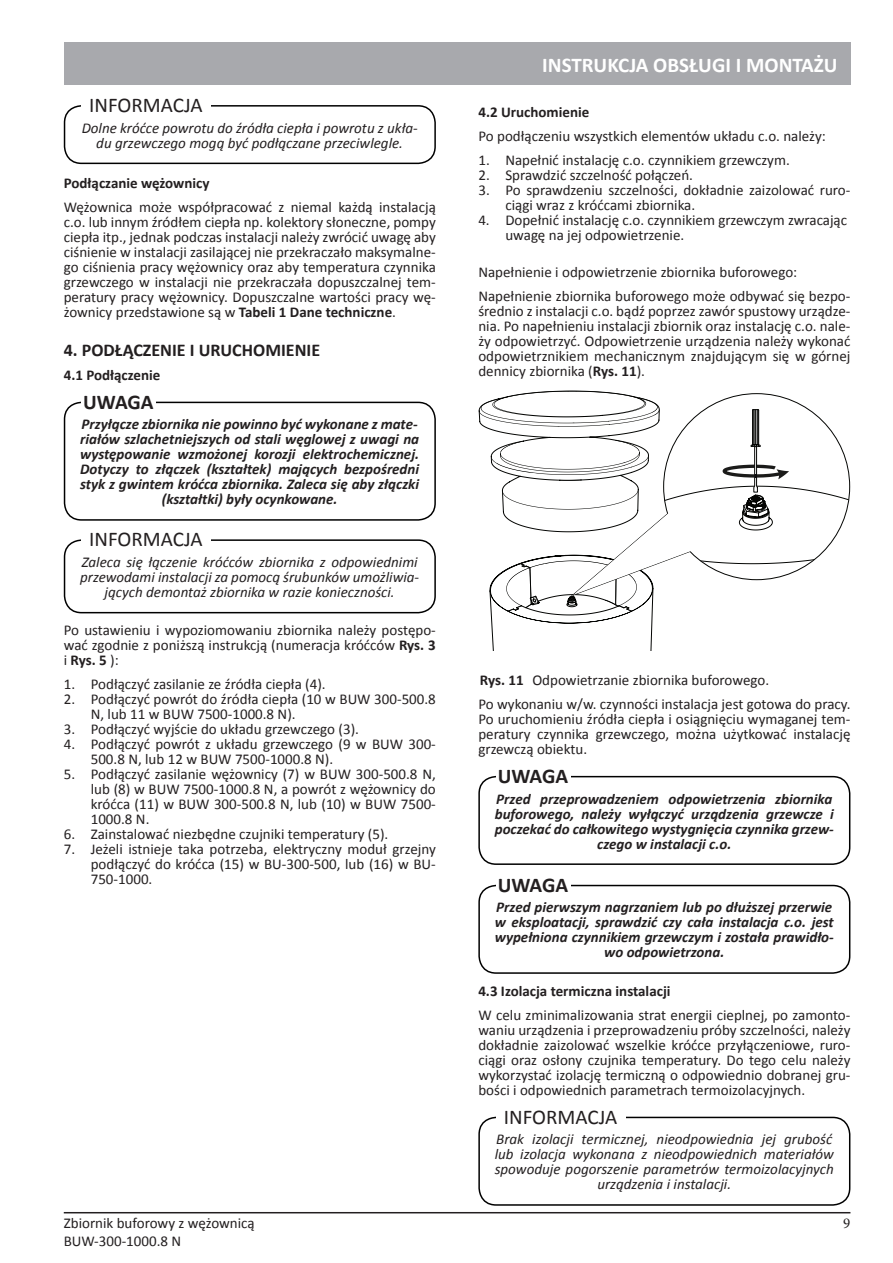
<style>
.page{position:relative;width:893px;height:1263px;background:#fff}
.page>*{position:absolute;margin:0;border:0;box-sizing:border-box;transform-origin:0 0}
.t1{font:21px "Calibri";color:#231f20}
.t2{font:700 21px "Calibri";color:#fff}
.t3{font:700 21px "Calibri";letter-spacing:-.005em;color:#231f20}
.t4{font:700 18px "Calibri";color:#231f20}
.t5{font:15px/15px "Calibri";color:#231f20;text-align:justify}
.t6{font:italic 700 15px/15px "Calibri";color:#231f20;text-align:center}
.t7{font:italic 15px/15px "Calibri";color:#231f20;text-align:center}
.t8{font:700 15px "Calibri";color:#231f20}
.t9{font:15px "Minion Pro";color:#231f20}
.s1{font-weight:700}
</style>
<div class="page">
<div style="left:64px;top:43px;width:786px;height:42px;background:#a8a9ad"></div>
<hr style="left:64px;top:1212px;width:786px;height:1px;background:#231f20">
<div style="left:478px;top:885px;width:372px;height:89px;border:2px solid #000;border-radius:17px"></div>
<div style="left:496px;top:876px;width:74px;height:18px;background:#fff"></div>
<div style="left:478px;top:1117px;width:372px;height:89px;border:2px solid #000;border-radius:17px"></div>
<div style="left:496px;top:1108px;width:129px;height:18px;background:#fff"></div>
<div style="left:478px;top:776px;width:372px;height:89px;border:2px solid #000;border-radius:17px"></div>
<div style="left:496px;top:767px;width:74px;height:18px;background:#fff"></div>
<svg style="left:490px;top:615px;width:163px;height:36px"></svg>
<svg style="left:479px;top:391px;width:371px;height:224px"></svg>
<div style="left:64px;top:402px;width:372px;height:119px;border:2px solid #000;border-radius:17px"></div>
<div style="left:81px;top:393px;width:75px;height:18px;background:#fff"></div>
<div style="left:64px;top:539px;width:372px;height:74px;border:2px solid #000;border-radius:17px"></div>
<div style="left:81px;top:531px;width:129px;height:18px;background:#fff"></div>
<div style="left:64px;top:105px;width:372px;height:59px;border:2px solid #000;border-radius:17px"></div>
<div style="left:81px;top:96px;width:129px;height:19px;background:#fff"></div>
<h1 class="t1" style="left:89px;top:92px;width:115px">INFORMACJA</h1>
<p class="t7" style="left:82px;top:120px;width:338px">Dolne króćce powrotu do źródła ciepła i powrotu z ukła&shy;du grzewczego mogą być podłączane przeciwlegle.</p>
<p class="t8" style="left:64px;top:174px;width:147px">Podłączanie wężownicy</p>
<p class="t5" style="left:64px;top:200px;width:374px">Wężownica może współpracować z niemal każdą instalacją c.o. lub innym źródłem ciepła np. kolektory słoneczne, pompy ciepła itp., jednak podczas instalacji należy zwrócić uwagę aby ciśnienie w instalacji zasilającej nie przekraczało maksymalne&shy;go ciśnienia pracy wężownicy oraz aby temperatura czynnika grzewczego w instalacji nie przekraczała dopuszczalnej tem&shy;peratury pracy wężownicy. Dopuszczalne wartości pracy wę&shy;żownicy przedstawione są w <span class="s1">Tabeli 1 Dane techniczne</span>.</p>
<p class="t4" style="left:64px;top:339px;width:258px">4. PODŁĄCZENIE I URUCHOMIENIE</p>
<p class="t8" style="left:64px;top:366px;width:98px">4.1 Podłączenie</p>
<h1 class="t3" style="left:83px;top:388px;width:72px">UWAGA</h1>
<p class="t6" style="left:80px;top:417px;width:341px">Przyłącze zbiornika nie powinno być wykonane z mate&shy;riałów szlachetniejszych od stali węglowej z uwagi na występowanie wzmożonej korozji elektrochemicznej.<br>Dotyczy to złączek (kształtek) mających bezpośredni styk z gwintem króćca zbiornika. Zaleca się aby złączki (kształtki) były ocynkowane.</p>
<h1 class="t1" style="left:89px;top:526px;width:115px">INFORMACJA</h1>
<p class="t7" style="left:80px;top:554px;width:340px">Zaleca się łączenie króćców zbiornika z odpowiednimi przewodami instalacji za pomocą śrubunków umożliwia&shy;jących demontaż zbiornika w razie konieczności.</p>
<p class="t5" style="left:64px;top:622px;width:374px">Po ustawieniu i wypoziomowaniu zbiornika należy postępo&shy;wać zgodnie z poniższą instrukcją (numeracja króćców <span class="s1">Rys. 3 </span>i <span class="s1">Rys. 5</span> ):</p>
<p class="t5" style="left:64px;top:676px;width:263px">1. Podłączyć zasilanie ze źródła ciepła (4).</p>
<p class="t5" style="left:91px;top:691px;width:347px;text-indent:-27px">2. Podłączyć powrót do źródła ciepła (10 w BUW 300-500.8<br>N, lub 11 w BUW 7500-1000.8 N).</p>
<p class="t5" style="left:64px;top:721px;width:297px">3. Podłączyć wyjście do układu grzewczego (3).</p>
<p class="t5" style="left:91px;top:736px;width:347px;text-indent:-27px">4. Podłączyć powrót z układu grzewczego (9 w BUW 300-<br>500.8 N, lub 12 w BUW 7500-1000.8 N).</p>
<p class="t5" style="left:91px;top:766px;width:347px;text-indent:-27px">5. Podłączyć zasilanie wężownicy (7) w BUW 300-500.8 N, lub (8) w BUW 7500-1000.8 N, a powrót z wężownicy do króćca (11) w BUW 300-500.8 N, lub (10) w BUW 7500- 1000.8 N.</p>
<p class="t5" style="left:64px;top:826px;width:326px">6. Zainstalować niezbędne czujniki temperatury (5).</p>
<p class="t5" style="left:91px;top:841px;width:347px;text-indent:-27px">7. Jeżeli istnieje taka potrzeba, elektryczny moduł grzejny podłączyć do króćca (15) w BU-300-500, lub (16) w BU-750-1000.</p>
<h1 class="t2" style="left:542px;top:51px;width:297px">INSTRUKCJA OBSŁUGI I MONTAŻU</h1>
<p class="t8" style="left:478px;top:102px;width:112px">4.2 Uruchomienie</p>
<p class="t5" style="left:478px;top:128px;width:349px">Po podłączeniu wszystkich elementów układu c.o. należy:</p>
<p class="t5" style="left:478px;top:152px;width:313px">1. Napełnić instalację c.o. czynnikiem grzewczym.</p>
<p class="t5" style="left:478px;top:167px;width:216px">2. Sprawdzić szczelność połączeń.</p>
<p class="t5" style="left:505px;top:182px;width:347px;text-indent:-27px">3. Po sprawdzeniu szczelności, dokładnie zaizolować ruro&shy;ciągi wraz z króćcami zbiornika.</p>
<p class="t5" style="left:505px;top:212px;width:343px;text-indent:-27px">4. Dopełnić instalację c.o. czynnikiem grzewczym zwracając uwagę na jej odpowietrzenie.</p>
<p class="t5" style="left:478px;top:264px;width:320px">Napełnienie i odpowietrzenie zbiornika buforowego:</p>
<p class="t5" style="left:478px;top:288px;width:374px">Napełnienie zbiornika buforowego może odbywać się bezpo&shy;średnio z instalacji c.o. bądź poprzez zawór spustowy urządze&shy;nia. Po napełnieniu instalacji zbiornik oraz instalację c.o. nale&shy;ży odpowietrzyć. Odpowietrzenie urządzenia należy wykonać odpowietrznikiem mechanicznym znajdującym się w górnej dennicy zbiornika (<span class="s1">Rys. 11</span>).</p>
<p class="t5" style="left:480px;top:673px;width:291px"><span class="s1">Rys. 11</span> Odpowietrzanie zbiornika buforowego.</p>
<p class="t5" style="left:478px;top:697px;width:374px">Po wykonaniu w/w. czynności instalacja jest gotowa do pracy.<br>Po uruchomieniu źródła ciepła i osiągnięciu wymaganej tem&shy;peratury czynnika grzewczego, można użytkować instalację grzewczą obiektu.</p>
<p class="t6" style="left:495px;top:791px;width:341px">Przed przeprowadzeniem odpowietrzenia zbiornika buforowego, należy wyłączyć urządzenia grzewcze i poczekać do całkowitego wystygnięcia czynnika grzew&shy;czego w instalacji c.o.</p>
<h1 class="t3" style="left:498px;top:762px;width:72px">UWAGA</h1>
<h1 class="t3" style="left:498px;top:871px;width:72px">UWAGA</h1>
<p class="t6" style="left:495px;top:900px;width:341px">Przed pierwszym nagrzaniem lub po dłuższej przerwie w eksploatacji, sprawdzić czy cała instalacja c.o. jest wypełniona czynnikiem grzewczym i została prawidło&shy;wo odpowietrzona.</p>
<p class="t8" style="left:478px;top:981px;width:194px">4.3 Izolacja termiczna instalacji</p>
<p class="t5" style="left:478px;top:1008px;width:374px">W celu zminimalizowania strat energii cieplnej, po zamonto&shy;waniu urządzenia i przeprowadzeniu próby szczelności, należy dokładnie zaizolować wszelkie króćce przyłączeniowe, ruro&shy;ciągi oraz osłony czujnika temperatury. Do tego celu należy wykorzystać izolację termiczną o odpowiednio dobranej gru&shy;bości i odpowiednich parametrach termoizolacyjnych.</p>
<p class="t7" style="left:495px;top:1131px;width:341px">Brak izolacji termicznej, nieodpowiednia jej grubość lub izolacja wykonana z nieodpowiednich materiałów spowoduje pogorszenie parametrów termoizolacyjnych urządzenia i instalacji.</p>
<h1 class="t1" style="left:504px;top:1103px;width:115px">INFORMACJA</h1>
<p class="t5" style="left:64px;top:1216px;width:193px">Zbiornik buforowy z wężownicą</p>
<p class="t9" style="left:843px;top:1213px;width:9px">9</p>
<p class="t5" style="left:64px;top:1234px;width:119px">BUW-300-1000.8 N</p>
</div>
